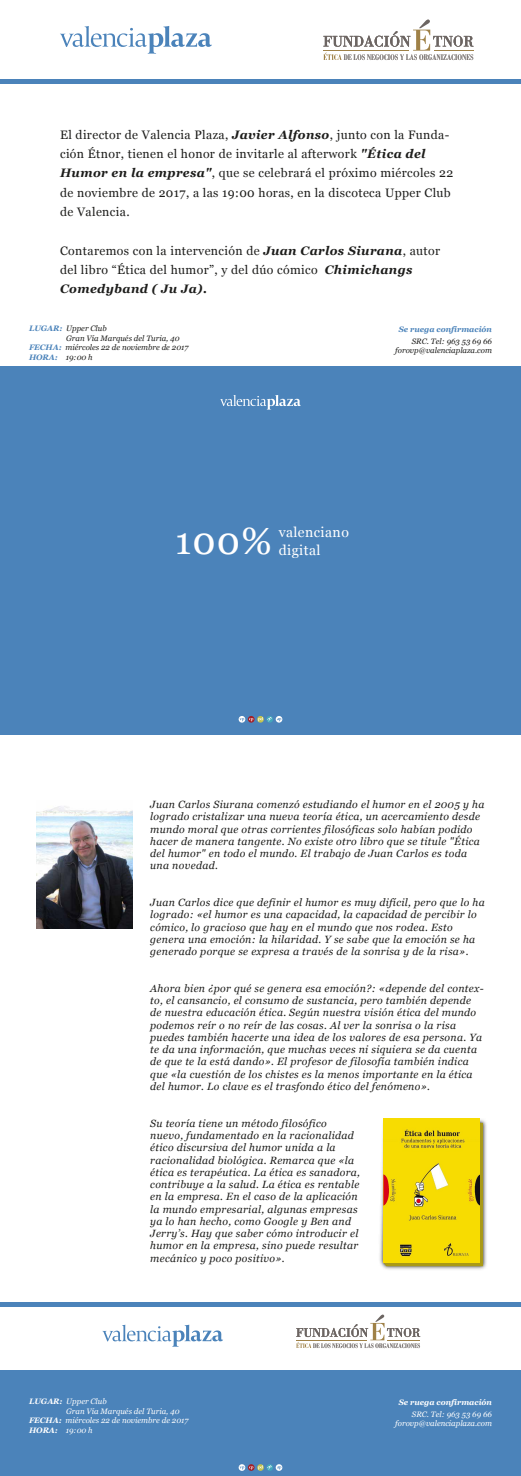
<style>
.page{position:relative;width:521px;height:1476px;background:#fff}
.page>*{position:absolute;margin:0;border:0;box-sizing:border-box;transform-origin:0 0}
.t1{font:37.89px "Georgia";color:#fff}
.t2{font:14px/17.5px "Georgia";letter-spacing:.03em;color:#fff}
.t3{font:12.25px/19.2px "Georgia";letter-spacing:.03em;color:#1d1d1b}
.t4{font:italic 10.5px/12.2px "Georgia";letter-spacing:.03em;color:#1d1d1b}
.t5{font:italic 7.88px/9.5px "Georgia";color:#1d1d1b;text-align:right}
.t6{font:italic 7.88px/9.5px "Georgia";color:#fff;text-align:right}
.t7{font:italic 700 7.88px "Georgia";color:#4b83ba}
.t8{font:italic 700 7.88px "Georgia";color:#fff}
.s1{font-weight:700;font-style:italic}
.s2{font-weight:700;color:#4b83ba}
.s3{font-weight:700}
</style>
<div class="page">
<svg style="left:102px;top:1324px;width:121px;height:22px"></svg>
<div style="left:0;top:366px;width:521px;height:369px;background:#4b83ba"></div>
<svg style="left:220px;top:395px;width:81px;height:14px"></svg>
<svg style="left:239px;top:716px;width:43px;height:6px"></svg>
<hr style="left:0;top:1302px;width:521px;height:4px;background:#4b83ba">
<svg style="left:60px;top:26px;width:152px;height:28px"></svg>
<hr style="left:0;top:80px;width:521px;height:4px;background:#4b83ba">
<svg style="left:323px;top:19px;width:150px;height:41px"></svg>
<img style="left:36px;top:806px;width:96px;height:122px">
<img style="left:379px;top:1119px;width:108px;height:151px">
<svg style="left:383px;top:1122px;width:100px;height:144px"></svg>
<img style="left:383px;top:1118px;width:97px;height:143px">
<svg style="left:296px;top:1314px;width:124px;height:34px"></svg>
<div style="left:0;top:1370px;width:521px;height:105px;background:#4b83ba"></div>
<svg style="left:239px;top:1464px;width:43px;height:6px"></svg>
<p class="t3" style="left:60px;top:125px;width:395px">El director de Valencia Plaza, <span class="s1">Javier Alfonso</span>, junto con la Funda&shy;ción Étnor, tienen el honor de invitarle al afterwork <span class="s1">"Ética del Humor en la empresa"</span>, que se celebrará el próximo miércoles 22 de noviembre de 2017, a las 19:00 horas, en la discoteca Upper Club de Valencia.</p>
<p class="t3" style="left:60px;top:240px;width:382px">Contaremos con la intervención de <span class="s1">Juan Carlos Siurana</span>, autor del libro “Ética del humor”, y del dúo cómico <span class="s1">Chimichangs<br>Comedyband ( Ju Ja).</span></p>
<p class="t5" style="left:29px;top:323px;width:79px"><span class="s2">LUGAR:</span> Upper Club</p>
<p class="t5" style="left:66px;top:333px;width:115px">Gran Vía Marqués del Turia, 40</p>
<p class="t5" style="left:29px;top:342px;width:161px"><span class="s2">FECHA:</span> miércoles 22 de noviembre de 2017</p>
<p class="t5" style="left:29px;top:352px;width:65px"><span class="s2">HORA:</span> 19:00 h</p>
<p class="t7" style="left:399px;top:323px;width:95px">Se ruega confirmación</p>
<p class="t5" style="left:395px;top:336px;width:98px">SRC. Tel: 963 53 69 66 forovp@valenciaplaza.com</p>
<h1 class="t1" style="left:175px;top:513px;width:99px">100%</h1>
<h2 class="t2" style="left:279px;top:523px;width:72px">valenciano digital</h2>
<p class="t4" style="left:150px;top:798px;width:336px">Juan Carlos Siurana comenzó estudiando el humor en el 2005 y ha logrado cristalizar una nueva teoría ética, un acercamiento desde mundo moral que otras corrientes filosóficas solo habían podido hacer de manera tangente. No existe otro libro que se titule "Ética del humor" en todo el mundo. El trabajo de Juan Carlos es toda una novedad.</p>
<p class="t4" style="left:150px;top:896px;width:336px">Juan Carlos dice que definir el humor es muy difícil, pero que lo ha logrado: «el humor es una capacidad, la capacidad de percibir lo cómico, lo gracioso que hay en el mundo que nos rodea. Esto genera una emoción: la hilaridad. Y se sabe que la emoción se ha generado porque se expresa a través de la sonrisa y de la risa».</p>
<p class="t4" style="left:150px;top:981px;width:335px">Ahora bien ¿por qué se genera esa emoción?: «depende del contex&shy;to, el cansancio, el consumo de sustancia, pero también depende de nuestra educación ética. Según nuestra visión ética del mundo podemos reír o no reír de las cosas. Al ver la sonrisa o la risa puedes también hacerte una idea de los valores de esa persona. Ya te da una información, que muchas veces ni siquiera se da cuenta de que te la está dando». El profesor de filosofía también indica que «la cuestión de los chistes es la menos importante en la ética del humor. Lo clave es el trasfondo ético del fenómeno».</p>
<p class="t4" style="left:150px;top:1116px;width:211px">Su teoría tiene un método filosófico nuevo, fundamentado en la racionalidad ético discursiva del humor unida a la racionalidad biológica. Remarca que «la ética es terapéutica. La ética es sanadora, contribuye a la salud. La ética es rentable en la empresa. En el caso de la aplicación la mundo empresarial, algunas empresas ya lo han hecho, como Google y Ben and Jerry’s. Hay que saber cómo introducir el humor en la empresa, sino puede resultar mecánico y poco positivo».</p>
<p class="t6" style="left:29px;top:1396px;width:79px"><span class="s3">LUGAR:</span> Upper Club</p>
<p class="t6" style="left:66px;top:1405px;width:115px">Gran Vía Marqués del Turia, 40</p>
<p class="t6" style="left:29px;top:1415px;width:161px"><span class="s3">FECHA:</span> miércoles 22 de noviembre de 2017</p>
<p class="t6" style="left:29px;top:1424px;width:65px"><span class="s3">HORA:</span> 19:00 h</p>
<p class="t8" style="left:399px;top:1396px;width:95px">Se ruega confirmación</p>
<p class="t6" style="left:395px;top:1408px;width:98px">SRC. Tel: 963 53 69 66 forovp@valenciaplaza.com</p>
</div>
